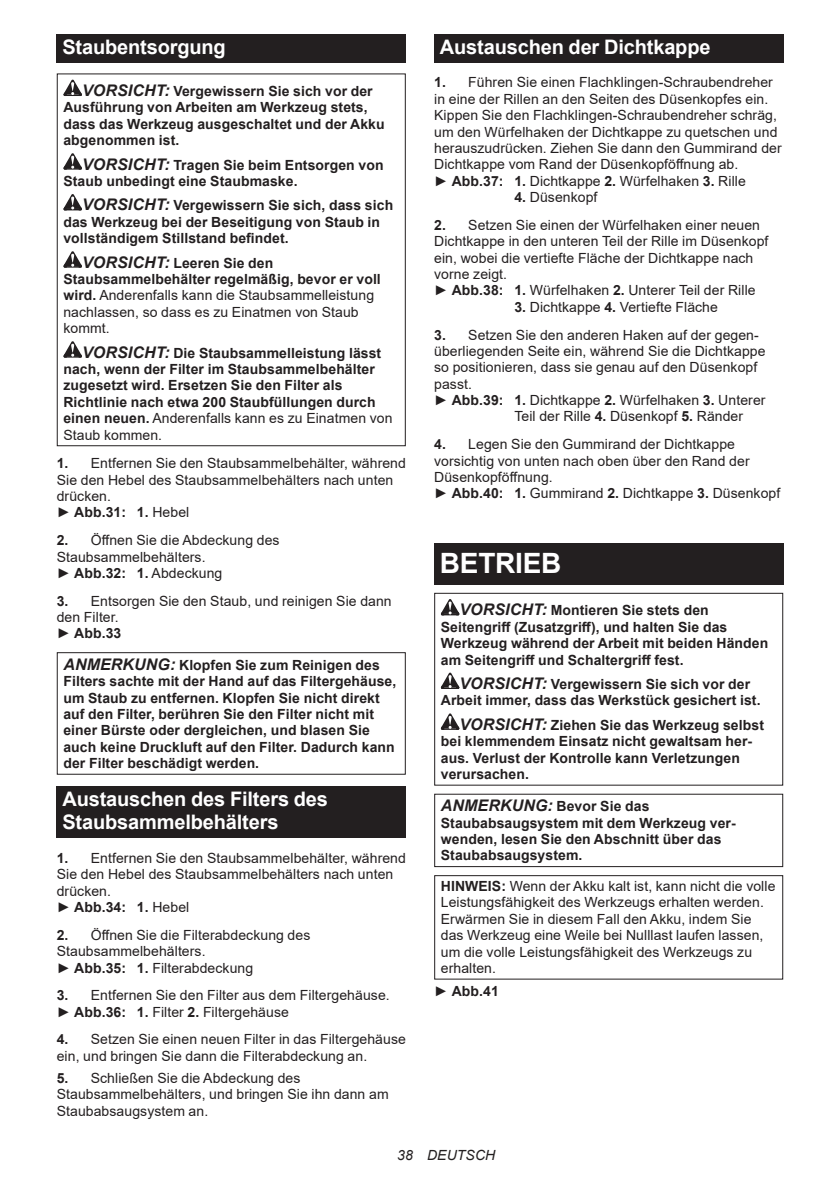
<style>
.page{position:relative;width:840px;height:1191px;background:#fff}
.page>*{position:absolute;margin:0;border:0;box-sizing:border-box;transform-origin:0 0}
.t1{font:700 28px "Arial";letter-spacing:-.01em;color:#fff}
.t2{font:700 20px/23.4px "Arial";letter-spacing:-.01em;color:#fff}
.t3{font:14px/16.4px "Arial";letter-spacing:.005em;color:#231f20}
.t4{font:700 14px/16.4px "Arial";letter-spacing:.005em;color:#231f20}
.t5{font:italic 14px "Arial";letter-spacing:.005em;color:#231f20}
.s1{font-style:italic;font-size:16px}
.s2{font-weight:700;font-style:italic;font-size:16px}
.s3{font-weight:700}
.s4{font-weight:400}
</style>
<div class="page">
<div style="left:57px;top:34px;width:348px;height:29px;background:#231f20"></div>
<svg style="left:63px;top:80px;width:19px;height:16px"></svg>
<svg style="left:63px;top:153px;width:19px;height:17px"></svg>
<svg style="left:63px;top:194px;width:19px;height:16px"></svg>
<svg style="left:63px;top:251px;width:19px;height:17px"></svg>
<svg style="left:63px;top:341px;width:19px;height:17px"></svg>
<div style="left:57px;top:73px;width:348px;height:373px;border:1px solid #231f20"></div>
<div style="left:57px;top:652px;width:348px;height:122px;border:1px solid #231f20"></div>
<div style="left:57px;top:786px;width:348px;height:52px;background:#231f20"></div>
<div style="left:434px;top:34px;width:348px;height:29px;background:#231f20"></div>
<div style="left:434px;top:544px;width:348px;height:41px;background:#231f20"></div>
<svg style="left:440px;top:599px;width:19px;height:16px"></svg>
<svg style="left:440px;top:672px;width:19px;height:17px"></svg>
<svg style="left:440px;top:713px;width:19px;height:17px"></svg>
<div style="left:434px;top:593px;width:348px;height:192px;border:1px solid #231f20"></div>
<div style="left:434px;top:793px;width:348px;height:74px;border:1px solid #231f20"></div>
<div style="left:434px;top:875px;width:348px;height:104px;border:1px solid #231f20"></div>
<h2 class="t2" style="left:62px;top:36px;width:165px">Staubentsorgung</h2>
<p class="t4" style="left:63px;top:83px;width:322px;text-indent:19px"><span class="s1">VORSICHT:</span> Vergewissern Sie sich vor der Ausführung von Arbeiten am Werkzeug stets, dass das Werkzeug ausgeschaltet und der Akku abgenommen ist.</p>
<p class="t4" style="left:63px;top:157px;width:321px;text-indent:19px"><span class="s1">VORSICHT:</span> Tragen Sie beim Entsorgen von<br>Staub unbedingt eine Staubmaske.</p>
<p class="t4" style="left:63px;top:197px;width:331px;text-indent:19px"><span class="s1">VORSICHT:</span> Vergewissern Sie sich, dass sich das Werkzeug bei der Beseitigung von Staub in vollständigem Stillstand befindet.</p>
<p class="t3" style="left:63px;top:254px;width:319px;text-indent:19px"><span class="s2">VORSICHT:</span> <span class="s3">Leeren Sie den Staubsammelbehälter regelmäßig, bevor er voll wird.</span> Anderenfalls kann die Staubsammelleistung nachlassen, so dass es zu Einatmen von Staub kommt.</p>
<p class="t4" style="left:63px;top:345px;width:330px;text-indent:19px"><span class="s1">VORSICHT:</span> Die Staubsammelleistung lässt nach, wenn der Filter im Staubsammelbehälter zugesetzt wird. Ersetzen Sie den Filter als Richtlinie nach etwa 200 Staubfüllungen durch einen neuen. <span class="s4">Anderenfalls kann es zu Einatmen von Staub kommen.</span></p>
<p class="t3" style="left:57px;top:455px;width:350px"><span class="s3">1.</span> Entfernen Sie den Staubsammelbehälter, während<br>Sie den Hebel des Staubsammelbehälters nach unten drücken.<br>► <span class="s3">Abb.31: 1.</span> Hebel</p>
<p class="t3" style="left:57px;top:532px;width:224px"><span class="s3">2.</span> Öffnen Sie die Abdeckung des<br>Staubsammelbehälters.<br>► <span class="s3">Abb.32: 1.</span> Abdeckung</p>
<p class="t3" style="left:57px;top:592px;width:336px"><span class="s3">3.</span> Entsorgen Sie den Staub, und reinigen Sie dann den Filter.<br>► <span class="s3">Abb.33</span></p>
<p class="t4" style="left:63px;top:657px;width:334px"><span class="s1">ANMERKUNG:</span> Klopfen Sie zum Reinigen des Filters sachte mit der Hand auf das Filtergehäuse, um Staub zu entfernen. Klopfen Sie nicht direkt auf den Filter, berühren Sie den Filter nicht mit einer Bürste oder dergleichen, und blasen Sie auch keine Druckluft auf den Filter. Dadurch kann der Filter beschädigt werden.</p>
<h2 class="t2" style="left:62px;top:787px;width:267px">Austauschen des Filters des<br>Staubsammelbehälters</h2>
<p class="t3" style="left:57px;top:849px;width:350px"><span class="s3">1.</span> Entfernen Sie den Staubsammelbehälter, während<br>Sie den Hebel des Staubsammelbehälters nach unten drücken.<br>► <span class="s3">Abb.34: 1.</span> Hebel</p>
<p class="t3" style="left:57px;top:926px;width:255px"><span class="s3">2.</span> Öffnen Sie die Filterabdeckung des<br>Staubsammelbehälters.<br>► <span class="s3">Abb.35: 1.</span> Filterabdeckung</p>
<p class="t3" style="left:57px;top:987px;width:334px"><span class="s3">3.</span> Entfernen Sie den Filter aus dem Filtergehäuse. ► <span class="s3">Abb.36: 1.</span> Filter <span class="s3">2.</span> Filtergehäuse</p>
<p class="t3" style="left:57px;top:1031px;width:350px"><span class="s3">4.</span> Setzen Sie einen neuen Filter in das Filtergehäuse ein, und bringen Sie dann die Filterabdeckung an.</p>
<p class="t3" style="left:57px;top:1069px;width:333px"><span class="s3">5.</span> Schließen Sie die Abdeckung des<br>Staubsammelbehälters, und bringen Sie ihn dann am<br>Staubabsaugsystem an.</p>
<h2 class="t2" style="left:439px;top:36px;width:272px">Austauschen der Dichtkappe</h2>
<p class="t3" style="left:434px;top:74px;width:349px"><span class="s3">1.</span> Führen Sie einen Flachklingen-Schraubendreher in eine der Rillen an den Seiten des Düsenkopfes ein.<br>Kippen Sie den Flachklingen-Schraubendreher schräg, um den Würfelhaken der Dichtkappe zu quetschen und herauszudrücken. Ziehen Sie dann den Gummirand der Dichtkappe vom Rand der Düsenkopföffnung ab.<br>► <span class="s3">Abb.37: 1.</span> Dichtkappe <span class="s3">2.</span> Würfelhaken <span class="s3">3.</span> Rille</p>
<p class="t3" style="left:514px;top:189px;width:85px"><span class="s3">4.</span> Düsenkopf</p>
<p class="t3" style="left:434px;top:217px;width:335px"><span class="s3">2.</span> Setzen Sie einen der Würfelhaken einer neuen Dichtkappe in den unteren Teil der Rille im Düsenkopf ein, wobei die vertiefte Fläche der Dichtkappe nach vorne zeigt.<br>► <span class="s3">Abb.38: 1.</span> Würfelhaken <span class="s3">2.</span> Unterer Teil der Rille</p>
<p class="t3" style="left:514px;top:298px;width:205px"><span class="s3">3.</span> Dichtkappe <span class="s3">4.</span> Vertiefte Fläche</p>
<p class="t3" style="left:434px;top:326px;width:326px"><span class="s3">3.</span> Setzen Sie den anderen Haken auf der gegen-</p>
<p class="t3" style="left:434px;top:343px;width:332px">überliegenden Seite ein, während Sie die Dichtkappe</p>
<p class="t3" style="left:434px;top:359px;width:324px">so positionieren, dass sie genau auf den Düsenkopf</p>
<p class="t3" style="left:434px;top:375px;width:39px">passt.</p>
<p class="t3" style="left:434px;top:392px;width:332px">► <span class="s3">Abb.39: 1.</span> Dichtkappe <span class="s3">2.</span> Würfelhaken <span class="s3">3.</span> Unterer</p>
<p class="t3" style="left:514px;top:408px;width:230px">Teil der Rille <span class="s3">4.</span> Düsenkopf <span class="s3">5.</span> Ränder</p>
<p class="t3" style="left:434px;top:436px;width:347px"><span class="s3">4.</span> Legen Sie den Gummirand der Dichtkappe vorsichtig von unten nach oben über den Rand der Düsenkopföffnung.<br>► <span class="s3">Abb.40: 1.</span> Gummirand <span class="s3">2.</span> Dichtkappe <span class="s3">3.</span> Düsenkopf</p>
<h1 class="t1" style="left:439px;top:544px;width:123px">BETRIEB</h1>
<p class="t4" style="left:440px;top:602px;width:329px;text-indent:19px"><span class="s1">VORSICHT:</span> Montieren Sie stets den Seitengriff (Zusatzgriff), und halten Sie das Werkzeug während der Arbeit mit beiden Händen am Seitengriff und Schaltergriff fest.</p>
<p class="t4" style="left:440px;top:676px;width:321px;text-align:center"><span class="s1">VORSICHT:</span> Vergewissern Sie sich vor der<br>Arbeit immer, dass das Werkstück gesichert ist.</p>
<p class="t4" style="left:440px;top:717px;width:324px;text-indent:19px"><span class="s1">VORSICHT:</span> Ziehen Sie das Werkzeug selbst bei klemmendem Einsatz nicht gewaltsam her&shy;aus. Verlust der Kontrolle kann Verletzungen verursachen.</p>
<p class="t4" style="left:440px;top:798px;width:296px"><span class="s1">ANMERKUNG:</span> Bevor Sie das<br>Staubabsaugsystem mit dem Werkzeug ver&shy;wenden, lesen Sie den Abschnitt über das<br>Staubabsaugsystem.</p>
<p class="t3" style="left:440px;top:877px;width:336px"><span class="s3">HINWEIS:</span> Wenn der Akku kalt ist, kann nicht die volle Leistungsfähigkeit des Werkzeugs erhalten werden.<br>Erwärmen Sie in diesem Fall den Akku, indem Sie das Werkzeug eine Weile bei Nulllast laufen lassen, um die volle Leistungsfähigkeit des Werkzeugs zu erhalten.</p>
<p class="t4" style="left:434px;top:983px;width:66px"><span class="s4">►</span> Abb.41</p>
<p class="t5" style="left:397px;top:1146px;width:99px">38 DEUTSCH</p>
</div>
